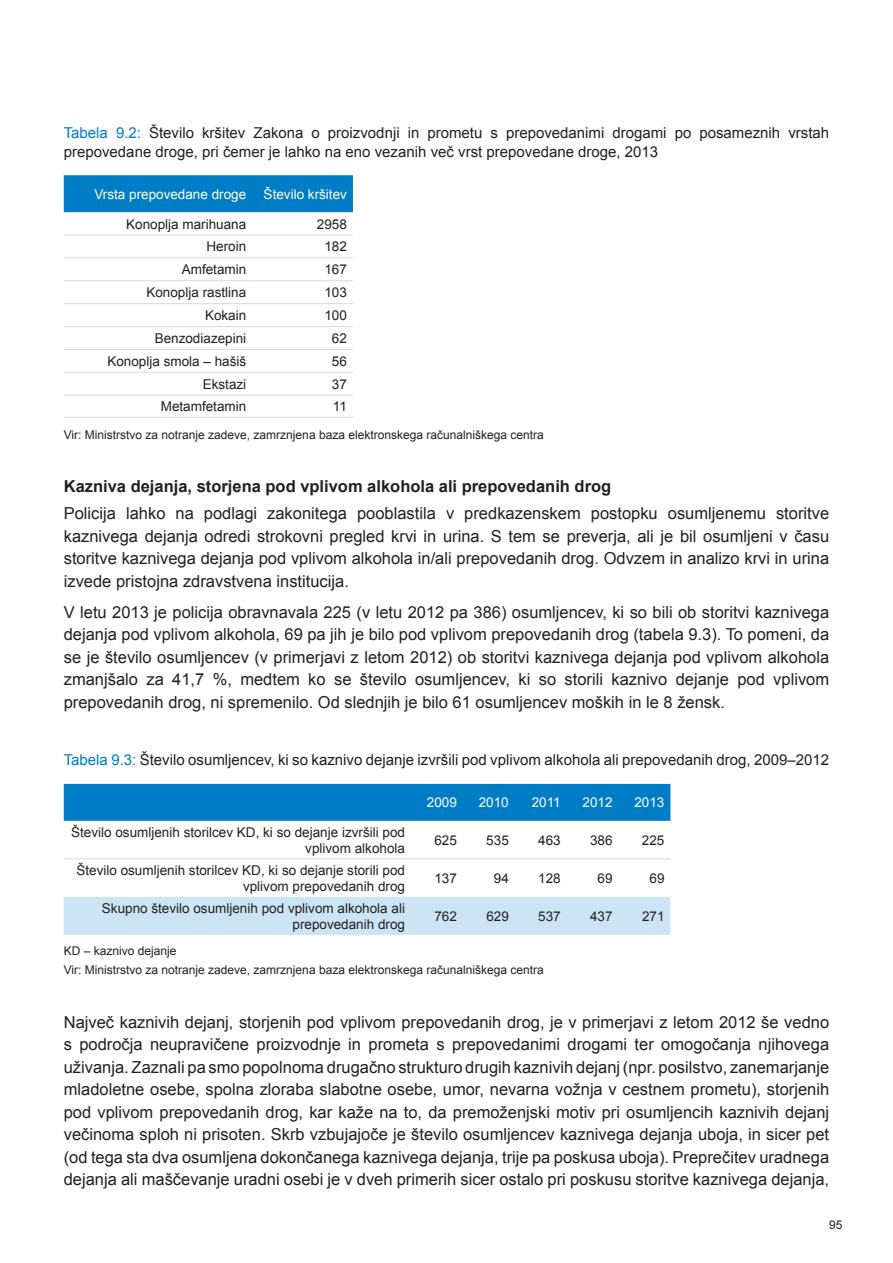
<style>
.page{position:relative;width:893px;height:1263px;background:#fff}
.page>*{position:absolute;margin:0;border:0;box-sizing:border-box;transform-origin:0 0}
.t1{font:16.5px/22.5px "Arial";color:#231f20;text-align:justify}
.t2{font:700 16.5px "Arial";color:#231f20}
.t3{font:15px/18px "Arial";color:#231f20}
.t4{font:13.5px/16.2px "Arial";color:#231f20;text-align:right}
.t5{font:13.5px "Arial";color:#fff}
.t6{font:12px/18.6px "Arial";color:#231f20}
.s1{color:#007dc5}
</style>
<div class="page">
<div style="left:64px;top:175px;width:289px;height:37px;background:#007dc5"></div>
<hr style="left:64px;top:235px;width:188px;height:1px;background:#d9d9d9">
<hr style="left:252px;top:235px;width:101px;height:1px;background:#d9d9d9">
<hr style="left:64px;top:258px;width:188px;height:1px;background:#d9d9d9">
<hr style="left:252px;top:258px;width:101px;height:1px;background:#d9d9d9">
<hr style="left:64px;top:280px;width:188px;height:1px;background:#d9d9d9">
<hr style="left:252px;top:280px;width:101px;height:1px;background:#d9d9d9">
<hr style="left:64px;top:303px;width:188px;height:1px;background:#d9d9d9">
<hr style="left:252px;top:303px;width:101px;height:1px;background:#d9d9d9">
<hr style="left:64px;top:326px;width:188px;height:1px;background:#d9d9d9">
<hr style="left:252px;top:326px;width:101px;height:1px;background:#d9d9d9">
<hr style="left:64px;top:349px;width:188px;height:1px;background:#d9d9d9">
<hr style="left:252px;top:349px;width:101px;height:1px;background:#d9d9d9">
<hr style="left:64px;top:372px;width:188px;height:1px;background:#d9d9d9">
<hr style="left:252px;top:372px;width:101px;height:1px;background:#d9d9d9">
<hr style="left:64px;top:395px;width:188px;height:1px;background:#d9d9d9">
<hr style="left:252px;top:395px;width:101px;height:1px;background:#d9d9d9">
<hr style="left:64px;top:417px;width:188px;height:1px;background:#d9d9d9">
<hr style="left:252px;top:417px;width:101px;height:1px;background:#d9d9d9">
<div style="left:64px;top:784px;width:606px;height:37px;background:#007dc5"></div>
<div style="left:64px;top:897px;width:606px;height:38px;background:#cce5f4"></div>
<hr style="left:64px;top:858px;width:347px;height:1px;background:#d9d9d9">
<hr style="left:411px;top:858px;width:52px;height:1px;background:#d9d9d9">
<hr style="left:463px;top:858px;width:52px;height:1px;background:#d9d9d9">
<hr style="left:515px;top:858px;width:52px;height:1px;background:#d9d9d9">
<hr style="left:567px;top:858px;width:52px;height:1px;background:#d9d9d9">
<hr style="left:619px;top:858px;width:51px;height:1px;background:#d9d9d9">
<p class="t3" style="left:64px;top:124px;width:767px"><span class="s1">Tabela 9.2:</span> Število kršitev Zakona o proizvodnji in prometu s prepovedanimi drogami po posameznih vrstah prepovedane droge, pri čemer je lahko na eno vezanih več vrst prepovedane droge, 2013</p>
<p class="t5" style="left:94px;top:185px;width:153px">Vrsta prepovedane droge</p>
<p class="t5" style="left:264px;top:185px;width:85px">Število kršitev</p>
<p class="t4" style="left:126px;top:216px;width:122px">Konoplja marihuana</p>
<p class="t4" style="left:317px;top:216px;width:32px">2958</p>
<p class="t4" style="left:207px;top:239px;width:41px">Heroin</p>
<p class="t4" style="left:324px;top:239px;width:24px">182</p>
<p class="t4" style="left:182px;top:262px;width:66px">Amfetamin</p>
<p class="t4" style="left:324px;top:262px;width:24px">167</p>
<p class="t4" style="left:146px;top:284px;width:101px">Konoplja rastlina</p>
<p class="t4" style="left:324px;top:284px;width:24px">103</p>
<p class="t4" style="left:205px;top:307px;width:43px">Kokain</p>
<p class="t4" style="left:324px;top:307px;width:24px">100</p>
<p class="t4" style="left:155px;top:330px;width:93px">Benzodiazepini</p>
<p class="t4" style="left:332px;top:330px;width:17px">62</p>
<p class="t4" style="left:107px;top:353px;width:140px">Konoplja smola – hašiš</p>
<p class="t4" style="left:332px;top:353px;width:17px">56</p>
<p class="t4" style="left:203px;top:376px;width:45px">Ekstazi</p>
<p class="t4" style="left:332px;top:376px;width:17px">37</p>
<p class="t4" style="left:161px;top:398px;width:87px">Metamfetamin</p>
<p class="t4" style="left:333px;top:398px;width:16px">11</p>
<p class="t6" style="left:64px;top:425px;width:481px">Vir: Ministrstvo za notranje zadeve, zamrznjena baza elektronskega računalniškega centra</p>
<p class="t2" style="left:64px;top:475px;width:549px">Kazniva dejanja, storjena pod vplivom alkohola ali prepovedanih drog</p>
<p class="t1" style="left:64px;top:502px;width:767px">Policija lahko na podlagi zakonitega pooblastila v predkazenskem postopku osumljenemu storitve kaznivega dejanja odredi strokovni pregled krvi in urina. S tem se preverja, ali je bil osumljeni v času storitve kaznivega dejanja pod vplivom alkohola in/ali prepovedanih drog. Odvzem in analizo krvi in urina izvede pristojna zdravstvena institucija.</p>
<p class="t1" style="left:64px;top:601px;width:767px">V letu 2013 je policija obravnavala 225 (v letu 2012 pa 386) osumljencev, ki so bili ob storitvi kaznivega dejanja pod vplivom alkohola, 69 pa jih je bilo pod vplivom prepovedanih drog (tabela 9.3). To pomeni, da se je število osumljencev (v primerjavi z letom 2012) ob storitvi kaznivega dejanja pod vplivom alkohola zmanjšalo za 41,7 %, medtem ko se število osumljencev, ki so storili kaznivo dejanje pod vplivom prepovedanih drog, ni spremenilo. Od slednjih je bilo 61 osumljencev moških in le 8 žensk.</p>
<p class="t3" style="left:64px;top:751px;width:767px"><span class="s1">Tabela 9.3:</span> Število osumljencev, ki so kaznivo dejanje izvršili pod vplivom alkohola ali prepovedanih drog, 2009–2012</p>
<p class="t5" style="left:427px;top:794px;width:32px">2009</p>
<p class="t5" style="left:479px;top:794px;width:32px">2010</p>
<p class="t5" style="left:532px;top:794px;width:31px">2011</p>
<p class="t5" style="left:582px;top:794px;width:32px">2012</p>
<p class="t5" style="left:634px;top:794px;width:32px">2013</p>
<p class="t4" style="left:71px;top:824px;width:335px">Število osumljenih storilcev KD, ki so dejanje izvršili pod vplivom alkohola</p>
<p class="t4" style="left:434px;top:832px;width:24px">625</p>
<p class="t4" style="left:486px;top:832px;width:24px">535</p>
<p class="t4" style="left:538px;top:832px;width:24px">463</p>
<p class="t4" style="left:590px;top:832px;width:24px">386</p>
<p class="t4" style="left:642px;top:832px;width:24px">225</p>
<p class="t4" style="left:76px;top:862px;width:330px">Število osumljenih storilcev KD, ki so dejanje storili pod vplivom prepovedanih drog</p>
<p class="t4" style="left:434px;top:870px;width:24px">137</p>
<p class="t4" style="left:494px;top:870px;width:17px">94</p>
<p class="t4" style="left:538px;top:870px;width:24px">128</p>
<p class="t4" style="left:598px;top:870px;width:17px">69</p>
<p class="t4" style="left:649px;top:870px;width:17px">69</p>
<p class="t4" style="left:102px;top:900px;width:305px">Skupno število osumljenih pod vplivom alkohola ali prepovedanih drog</p>
<p class="t4" style="left:434px;top:908px;width:24px">762</p>
<p class="t4" style="left:486px;top:908px;width:24px">629</p>
<p class="t4" style="left:538px;top:908px;width:24px">537</p>
<p class="t4" style="left:590px;top:908px;width:24px">437</p>
<p class="t4" style="left:642px;top:908px;width:24px">271</p>
<p class="t6" style="left:64px;top:942px;width:481px">KD – kaznivo dejanje<br>Vir: Ministrstvo za notranje zadeve, zamrznjena baza elektronskega računalniškega centra</p>
<p class="t1" style="left:64px;top:1011px;width:767px">Največ kaznivih dejanj, storjenih pod vplivom prepovedanih drog, je v primerjavi z letom 2012 še vedno s področja neupravičene proizvodnje in prometa s prepovedanimi drogami ter omogočanja njihovega uživanja. Zaznali pa smo popolnoma drugačno strukturo drugih kaznivih dejanj (npr. posilstvo, zanemarjanje mladoletne osebe, spolna zloraba slabotne osebe, umor, nevarna vožnja v cestnem prometu), storjenih pod vplivom prepovedanih drog, kar kaže na to, da premoženjski motiv pri osumljencih kaznivih dejanj večinoma sploh ni prisoten. Skrb vzbujajoče je število osumljencev kaznivega dejanja uboja, in sicer pet (od tega sta dva osumljena dokončanega kaznivega dejanja, trije pa poskusa uboja). Preprečitev uradnega dejanja ali maščevanje uradni osebi je v dveh primerih sicer ostalo pri poskusu storitve kaznivega dejanja,</p>
<p class="t6" style="left:829px;top:1216px;width:15px">95</p>
</div>
